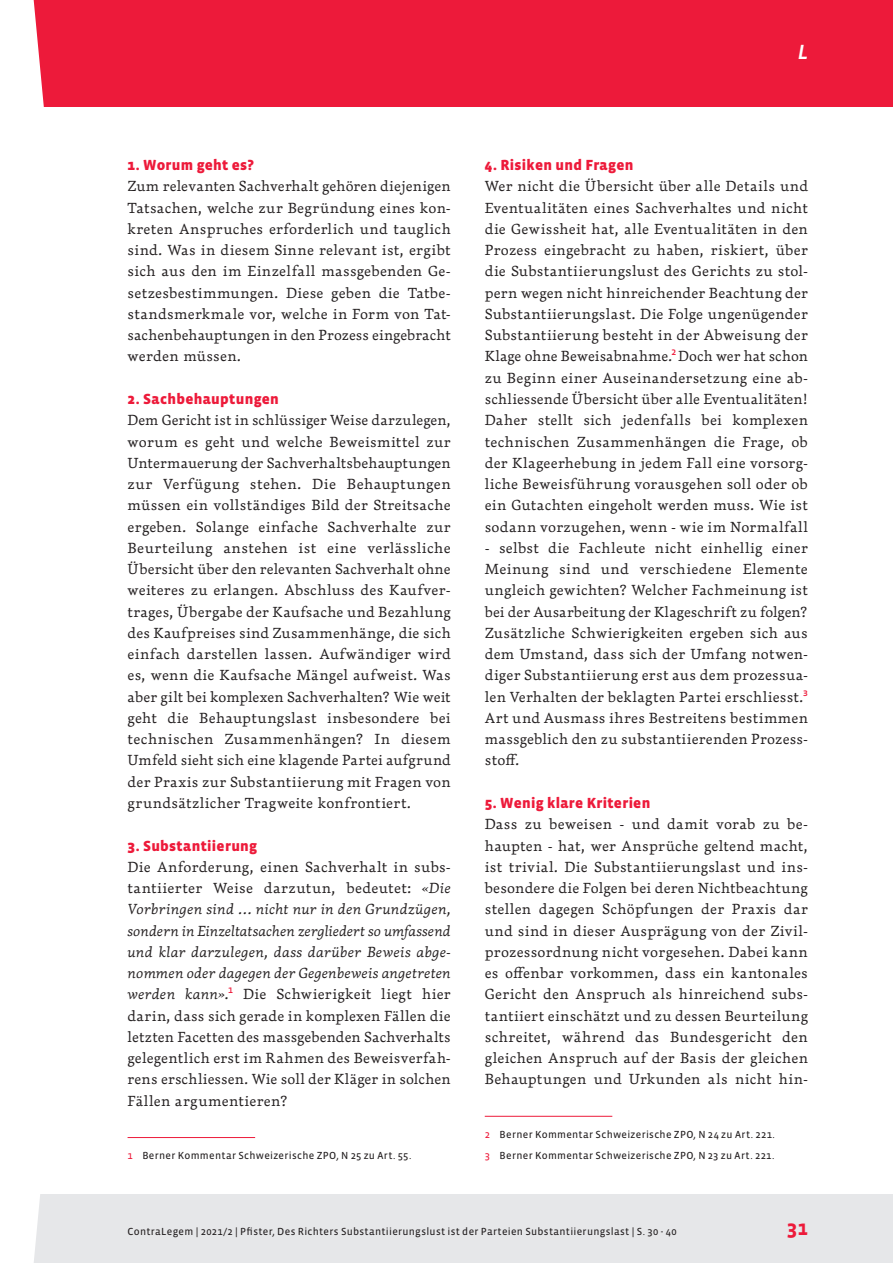
<style>
.page{position:relative;width:893px;height:1263px;background:#fff}
.page>*{position:absolute;margin:0;border:0;box-sizing:border-box;transform-origin:0 0}
.Fusszeile{font:700 21px "Vista Sans OT";color:#ed1a3a}
.t1{font:italic 500 21px "Vista Sans OT";color:#fff}
.Ueberschrift{font:900 15px "Vista Sans OT";letter-spacing:.02em;color:#ed1a3a}
.GT{font:300 14.25px/21.3px "Dederon LOT";letter-spacing:.015em;color:#231f20;text-align:justify}
.Fussnote{font:10.5px "Vista Sans OT";letter-spacing:.03em;color:#231f20}
.Fusszeile-2{font:10.5px "Vista Sans OT";letter-spacing:.03em;color:#231f20}
.s1{font-style:italic}
.s2{font-family:"Vista Sans OT";font-weight:400;color:#ed1a3a}
.s3{color:#ed1a3a}
</style>
<div class="page">
<div style="left:1px;top:1195px;width:892px;height:68px;background:#e6e7e9"></div>
<div style="left:0;top:0;width:893px;height:106px;background:#ed1a3a"></div>
<hr style="left:128px;top:1137px;width:127px;height:1px;background:#ed1a3a">
<hr style="left:485px;top:1116px;width:127px;height:1px;background:#ed1a3a">
<svg style="left:0;top:0;width:94px;height:1263px"></svg>
<h1 class="t1" style="left:798px;top:41px;width:12px">L</h1>
<p class="Ueberschrift" style="left:128px;top:157px;width:128px">1. Worum geht es?</p>
<p class="GT" style="left:128px;top:176px;width:325px">Zum relevanten Sachverhalt gehören diejenigen Tatsachen, welche zur Begründung eines kon&shy;kreten Anspruches erforderlich und tauglich sind. Was in diesem Sinne relevant ist, ergibt sich aus den im Einzelfall massgebenden Ge&shy;setzesbestimmungen. Diese geben die Tatbe&shy;standsmerkmale vor, welche in Form von Tat&shy;sachenbehauptungen in den Prozess eingebracht werden müssen.</p>
<p class="Ueberschrift" style="left:128px;top:391px;width:153px">2. Sachbehauptungen</p>
<p class="GT" style="left:128px;top:409px;width:325px">Dem Gericht ist in schlüssiger Weise darzulegen, worum es geht und welche Beweismittel zur Untermauerung der Sachverhaltsbehauptungen zur Verfügung stehen. Die Behauptungen müssen ein vollständiges Bild der Streitsache ergeben. Solange einfache Sachverhalte zur Beurteilung anstehen ist eine verlässliche Übersicht über den relevanten Sachverhalt ohne weiteres zu erlangen. Abschluss des Kaufver&shy;trages, Übergabe der Kaufsache und Bezahlung des Kaufpreises sind Zusammenhänge, die sich einfach darstellen lassen. Aufwändiger wird es, wenn die Kaufsache Mängel aufweist. Was aber gilt bei komplexen Sachverhalten? Wie weit geht die Behauptungslast insbesondere bei technischen Zusammenhängen? In diesem Umfeld sieht sich eine klagende Partei aufgrund der Praxis zur Substantiierung mit Fragen von grundsätzlicher Tragweite konfrontiert.</p>
<p class="Ueberschrift" style="left:128px;top:838px;width:131px">3. Substantiierung</p>
<p class="GT" style="left:128px;top:856px;width:325px">Die Anforderung, einen Sachverhalt in subs&shy;tantiierter Weise darzutun, bedeutet: <span class="s1">«Die Vorbringen sind … nicht nur in den Grundzügen, sondern in Einzeltatsachen zergliedert so umfassend und klar darzulegen, dass darüber Beweis abge&shy;nommen oder dagegen der Gegenbeweis angetreten werden kann»</span>.<span class="s2">1</span> Die Schwierigkeit liegt hier darin, dass sich gerade in komplexen Fällen die letzten Facetten des massgebenden Sachverhalts gelegentlich erst im Rahmen des Beweisverfah&shy;rens erschliessen. Wie soll der Kläger in solchen Fällen argumentieren?</p>
<p class="Fussnote" style="left:128px;top:1150px;width:285px"><span class="s3">1</span> Berner Kommentar Schweizerische ZPO, N 25 zu Art. 55.</p>
<p class="Ueberschrift" style="left:485px;top:157px;width:150px">4. Risiken und Fragen</p>
<p class="GT" style="left:485px;top:176px;width:325px">Wer nicht die Übersicht über alle Details und Eventualitäten eines Sachverhaltes und nicht die Gewissheit hat, alle Eventualitäten in den Prozess eingebracht zu haben, riskiert, über die Substantiierungslust des Gerichts zu stol&shy;pern wegen nicht hinreichender Beachtung der Substantiierungslast. Die Folge ungenügender Substantiierung besteht in der Abweisung der Klage ohne Beweisabnahme.<span class="s2">2</span>Doch wer hat schon zu Beginn einer Auseinandersetzung eine ab&shy;schliessende Übersicht über alle Eventualitäten!<br>Daher stellt sich jedenfalls bei komplexen technischen Zusammenhängen die Frage, ob der Klageerhebung in jedem Fall eine vorsorg&shy;liche Beweisführung vorausgehen soll oder ob ein Gutachten eingeholt werden muss. Wie ist sodann vorzugehen, wenn - wie im Normalfall</p>
<p class="GT" style="left:485px;top:537px;width:325px">- selbst die Fachleute nicht einhellig einer Meinung sind und verschiedene Elemente ungleich gewichten? Welcher Fachmeinung ist bei der Ausarbeitung der Klageschrift zu folgen?<br>Zusätzliche Schwierigkeiten ergeben sich aus dem Umstand, dass sich der Umfang notwen&shy;diger Substantiierung erst aus dem prozessua&shy;len Verhalten der beklagten Partei erschliesst.<span class="s2">3<br></span>Art und Ausmass ihres Bestreitens bestimmen massgeblich den zu substantiierenden Prozess&shy;stoff.</p>
<p class="Ueberschrift" style="left:485px;top:795px;width:167px">5. Wenig klare Kriterien</p>
<p class="GT" style="left:485px;top:813px;width:325px">Dass zu beweisen - und damit vorab zu be&shy;haupten - hat, wer Ansprüche geltend macht, ist trivial. Die Substantiierungslast und ins&shy;besondere die Folgen bei deren Nichtbeachtung stellen dagegen Schöpfungen der Praxis dar und sind in dieser Ausprägung von der Zivil&shy;prozessordnung nicht vorgesehen. Dabei kann es offenbar vorkommen, dass ein kantonales Gericht den Anspruch als hinreichend subs&shy;tantiiert einschätzt und zu dessen Beurteilung schreitet, während das Bundesgericht den gleichen Anspruch auf der Basis der gleichen Behauptungen und Urkunden als nicht hin-</p>
<p class="Fussnote" style="left:485px;top:1128px;width:292px"><span class="s3">2</span> Berner Kommentar Schweizerische ZPO, N 24 zu Art. 221.</p>
<p class="Fussnote" style="left:485px;top:1150px;width:291px"><span class="s3">3</span> Berner Kommentar Schweizerische ZPO, N 23 zu Art. 221.</p>
<p class="Fusszeile-2" style="left:128px;top:1226px;width:551px">ContraLegem | 2021/2 | Pfister, Des Richters Substantiierungslust ist der Parteien Substantiierungslast | S. 30 - 40</p>
<p class="Fusszeile" style="left:787px;top:1217px;width:23px">31</p>
</div>
